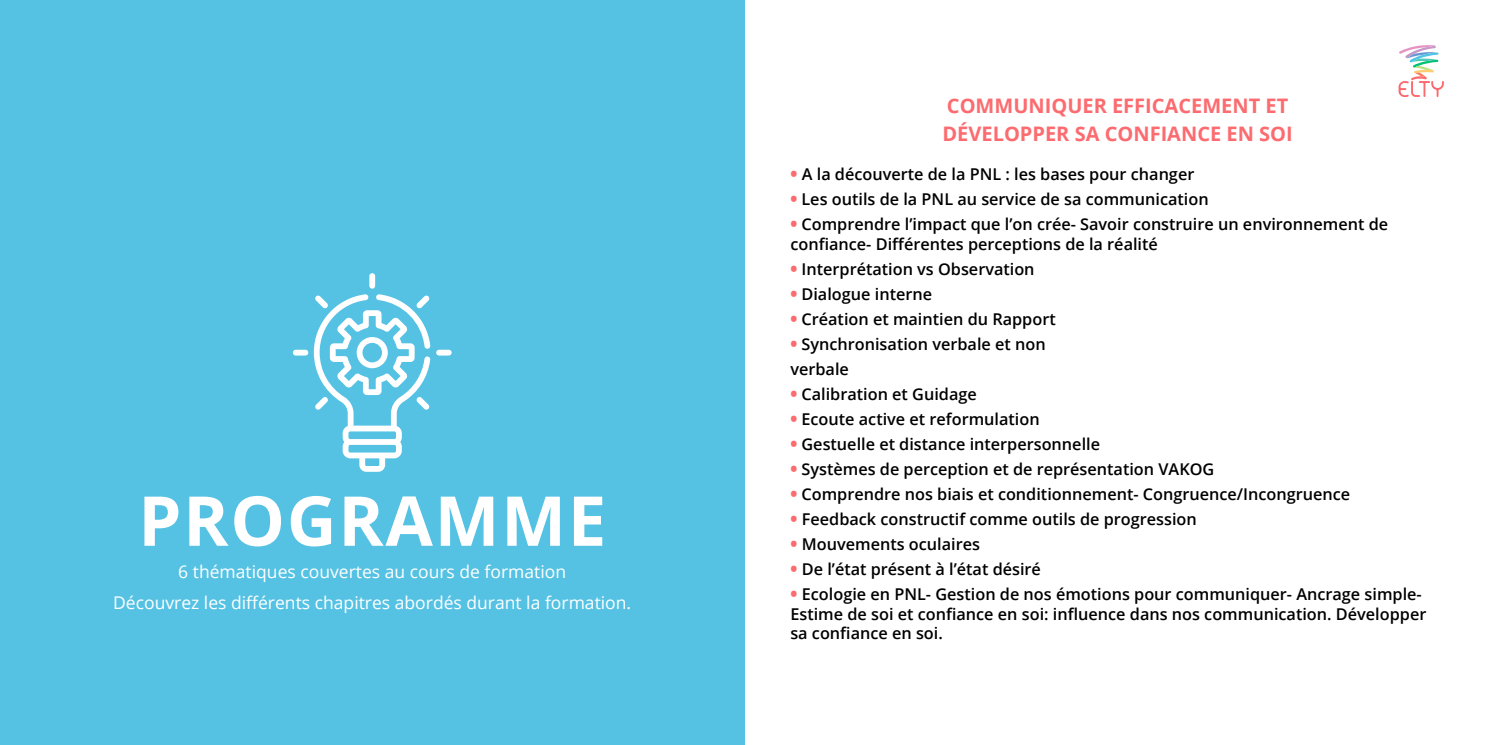
<style>
.page{position:relative;width:1489px;height:745px;background:#fff}
.page>*{position:absolute;margin:0;border:0;box-sizing:border-box;transform-origin:0 0}
.t1{font:700 68.75px "Open Sans";letter-spacing:.025em;color:#fff}
.t2{font:700 20px/28.8px "Open Sans";color:#fc6b6f}
.t3{font:17.5px/31.2px "Open Sans";color:#fff;text-align:center}
.t4{font:600 16.25px/19.5px "Open Sans";color:#000}
.s1{font-weight:800;font-size:17.5px;color:#fc6b6f}
</style>
<div class="page">
<svg style="left:1398px;top:45px;width:45px;height:52px"></svg>
<div style="left:0;top:0;width:744px;height:744px;background:#55c2e4"></div>
<div style="left:293px;top:349px;width:15px;height:6px;background:#fff;border-radius:3px"></div>
<div style="left:436px;top:349px;width:15px;height:6px;background:#fff;border-radius:3px"></div>
<div style="left:369px;top:273px;width:6px;height:15px;background:#fff;border-radius:3px"></div>
<svg style="left:314px;top:294px;width:116px;height:177px"></svg>
<h1 class="t1" style="left:138px;top:472px;width:469px">PROGRAMME</h1>
<p class="t3" style="left:113px;top:555px;width:519px">6 thématiques couvertes au cours de formation<br>Découvrez les différents chapitres abordés durant la formation.</p>
<p class="t2" style="left:942px;top:90px;width:352px">COMMUNIQUER EFFICACEMENT ET<br>DÉVELOPPER SA CONFIANCE EN SOI</p>
<p class="t4" style="left:790px;top:164px;width:405px"><span class="s1">•</span> A la découverte de la PNL : les bases pour changer</p>
<p class="t4" style="left:790px;top:189px;width:420px"><span class="s1">•</span> Les outils de la PNL au service de sa communication</p>
<p class="t4" style="left:790px;top:214px;width:599px"><span class="s1">•</span> Comprendre l’impact que l’on crée- Savoir construire un environnement de confiance- Différentes perceptions de la réalité</p>
<p class="t4" style="left:790px;top:258px;width:246px"><span class="s1">•</span> Interprétation vs Observation</p>
<p class="t4" style="left:790px;top:283px;width:143px"><span class="s1">•</span> Dialogue interne</p>
<p class="t4" style="left:790px;top:308px;width:267px"><span class="s1">•</span> Création et maintien du Rapport</p>
<p class="t4" style="left:790px;top:331px;width:257px;line-height:25px"><span class="s1">•</span> Synchronisation verbale et non verbale</p>
<p class="t4" style="left:790px;top:383px;width:188px"><span class="s1">•</span> Calibration et Guidage</p>
<p class="t4" style="left:790px;top:408px;width:251px"><span class="s1">•</span> Ecoute active et reformulation</p>
<p class="t4" style="left:790px;top:433px;width:311px"><span class="s1">•</span> Gestuelle et distance interpersonnelle</p>
<p class="t4" style="left:790px;top:458px;width:425px"><span class="s1">•</span> Systèmes de perception et de représentation VAKOG</p>
<p class="t4" style="left:790px;top:483px;width:561px"><span class="s1">•</span> Comprendre nos biais et conditionnement- Congruence/Incongruence</p>
<p class="t4" style="left:790px;top:508px;width:408px"><span class="s1">•</span> Feedback constructif comme outils de progression</p>
<p class="t4" style="left:790px;top:533px;width:191px"><span class="s1">•</span> Mouvements oculaires</p>
<p class="t4" style="left:790px;top:558px;width:252px"><span class="s1">•</span> De l’état présent à l’état désiré</p>
<p class="t4" style="left:790px;top:583px;width:637px"><span class="s1">•</span> Ecologie en PNL- Gestion de nos émotions pour communiquer- Ancrage simple-<br>Estime de soi et confiance en soi: influence dans nos communication. Développer sa confiance en soi.</p>
</div>
